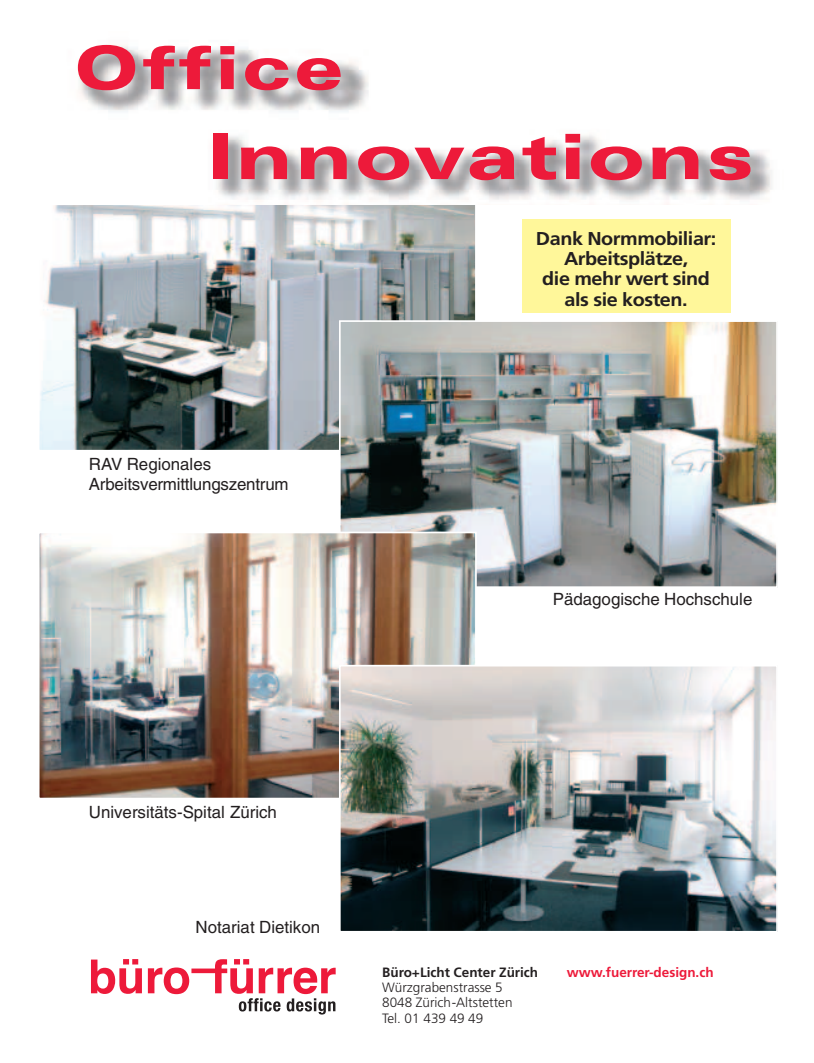
<style>
.page{position:relative;width:814px;height:1063px;background:#fff}
.page>*{position:absolute;margin:0;border:0;box-sizing:border-box;transform-origin:0 0}
.t1{font:900 expanded 62.62px "Univers";letter-spacing:.03em;color:#ed1a3a;scale:1.12 1}
.t2{font:900 expanded 59.62px "Univers";letter-spacing:.035em;color:#ed1a3a;scale:1.12 1}
.t3{font:700 18.62px/20.2px "Frutiger";letter-spacing:-.02em;color:#231f20;text-align:center;scale:1.07 1}
.t4{font:16.88px/20.2px "Helvetica";color:#231f20}
.t5{font:300 13.5px/15.1px "Frutiger";color:#231f20}
.t6{font:700 13.5px "Frutiger";color:#231f20}
.t7{font:700 13.5px "Frutiger";color:#ed1a3a}
</style>
<div class="page">
<img style="left:41px;top:204px;width:433px;height:244px">
<img style="left:79px;top:46px;width:693px;height:154px">
<svg style="left:91px;top:959px;width:51px;height:35px"></svg>
<svg style="left:148px;top:959px;width:188px;height:55px"></svg>
<img style="left:342px;top:323px;width:433px;height:262px">
<div style="left:339px;top:320px;width:439px;height:268px;border:2px solid #fff"></div>
<img style="left:41px;top:534px;width:433px;height:262px">
<div style="left:38px;top:531px;width:439px;height:268px;border:2px solid #fff"></div>
<img style="left:342px;top:668px;width:433px;height:261px">
<div style="left:339px;top:665px;width:439px;height:267px;border:2px solid #fff"></div>
<div style="left:522px;top:219px;width:208px;height:94px;background:#fff79a"></div>
<h2 class="t2" style="left:74px;top:46px;width:242px">Office</h2>
<h1 class="t1" style="left:208px;top:134px;width:489px">Innovations</h1>
<p class="t4" style="left:89px;top:455px;width:201px">RAV Regionales<br>Arbeitsvermittlungszentrum</p>
<p class="t3" style="left:536px;top:230px;width:170px">Dank Normmobiliar:<br>Arbeitsplätze,<br>die mehr wert sind als sie kosten.</p>
<p class="t4" style="left:553px;top:591px;width:201px">Pädagogische Hochschule</p>
<p class="t4" style="left:89px;top:803px;width:189px">Universitäts-Spital Zürich</p>
<p class="t4" style="left:196px;top:918px;width:126px">Notariat Dietikon</p>
<p class="t6" style="left:382px;top:966px;width:157px">Büro+Licht Center Zürich</p>
<p class="t5" style="left:382px;top:980px;width:132px">Würzgrabenstrasse 5<br>8048 Zürich-Altstetten<br>Tel. 01 439 49 49</p>
<p class="t7" style="left:567px;top:966px;width:148px">www.fuerrer-design.ch</p>
</div>
